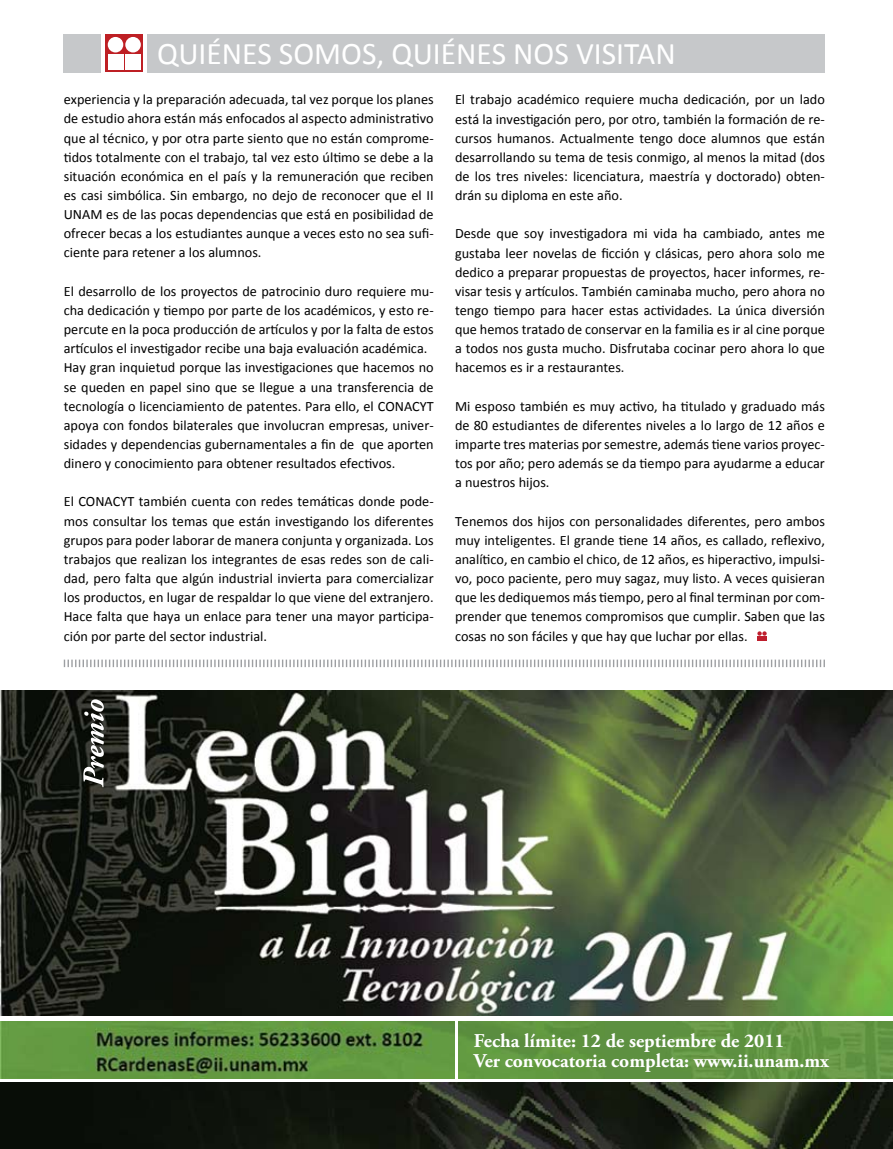
<style>
.page{position:relative;width:893px;height:1149px;background:#fff}
.page>*{position:absolute;margin:0;border:0;box-sizing:border-box;transform-origin:0 0}
.t1{font:31.5px "Calibri";color:#fff}
.t2{font:700 19.5px/19.5px "Adobe Garamond Pro";color:#fff}
.t3{font:14.25px/19.2px "Calibri";color:#000;text-align:justify}
</style>
<div class="page">
<div style="left:64px;top:34px;width:761px;height:38px;background:#c6c8ca"></div>
<div style="left:102px;top:28px;width:45px;height:52px;background:#fff"></div>
<svg style="left:105px;top:34px;width:38px;height:38px"></svg>
<div style="left:108px;top:37px;width:15px;height:15px;background:#fff;border-radius:50%"></div>
<div style="left:108px;top:54px;width:15px;height:15px;background:#fff"></div>
<div style="left:125px;top:37px;width:16px;height:15px;background:#fff;border-radius:50%"></div>
<div style="left:125px;top:54px;width:16px;height:15px;background:#fff"></div>
<svg style="left:757px;top:631px;width:10px;height:9px"></svg>
<img style="left:0;top:690px;width:893px;height:325px">
<img style="left:0;top:1082px;width:893px;height:66px">
<img style="left:0;top:1021px;width:893px;height:57px">
<svg style="left:83px;top:699px;width:21px;height:88px"></svg>
<svg style="left:63px;top:659px;width:762px;height:9px"></svg>
<hr style="left:455px;top:1017px;width:3px;height:63px;background:#fff">
<h1 class="t1" style="left:157px;top:34px;width:515px">quién es somos, quién es nos visitan</h1>
<p class="t3" style="left:64px;top:89px;width:371px;text-align:left">experiencia y la preparación adecuada, tal vez porque los planes de estudio ahora están más enfocados al aspecto administrativo que al técnico, y por otra parte siento que no están comprome&shy;tidos totalmente con el trabajo, tal vez esto último se debe a la situación económica en el país y la remuneración que reciben es casi simbólica. Sin embargo, no dejo de reconocer que el II U NAM es de las pocas dependencias que está en posibilidad de ofrecer becas a los estudiantes aunque a veces esto no sea sufi&shy;ciente para retener a los alumnos.</p>
<p class="t3" style="left:64px;top:281px;width:371px;text-align:left">El desarrollo de los proyectos de patrocinio duro requiere mu&shy;cha dedicación y tiempo por parte de los académicos, y esto re&shy;percute en la poca producción de artículos y por la falta de estos artículos el investigador recibe una baja evaluación académica.<br>Hay gran inquietud porque las investigaciones que hacemos no se queden en papel sino que se llegue a una transferencia de tecnología o licenciamiento de patentes. Para ello, el CONACYT apoya con fondos bilaterales que involucran empresas, univer&shy;sidades y dependencias gubernamentales a fin de que aporten dinero y conocimiento para obtener resultados efectivos.</p>
<p class="t3" style="left:64px;top:491px;width:50px">El CONACYT</p>
<p class="t3" style="left:455px;top:89px;width:371px">El trabajo académico requiere mucha dedicación, por un lado está la investigación pero, por otro, también la formación de re&shy;cursos humanos. Actualmente tengo doce alumnos que están desarrollando su tema de tesis conmigo, al menos la mitad (dos de los tres niveles: licenciatura, maestría y doctorado) obten&shy;drán su diploma en este año.</p>
<p class="t3" style="left:455px;top:223px;width:371px">Desde que soy investigadora mi vida ha cambiado, antes me gustaba leer novelas de ficción y clásicas, pero ahora solo me dedico a preparar propuestas de proyectos, hacer informes, re&shy;visar tesis y artículos. También caminaba mucho, pero ahora no tengo tiempo para hacer estas actividades. La única diversión que hemos tratado de conservar en la familia es ir al cine porque a todos nos gusta mucho. Disfrutaba cocinar pero ahora lo que hacemos es ir a restaurantes.</p>
<p class="t3" style="left:455px;top:395px;width:371px">M i esposo también es muy activo, ha titulado y graduado más de 80 estudiantes de diferentes niveles a lo largo de 12 años e imparte tres materias por semestre, además tiene varios proyec&shy;tos por año; pero además se da tiempo para ayudarme a educar a nuestros hijos.</p>
<p class="t3" style="left:455px;top:510px;width:371px">Tenemos dos hijos con personalidades diferentes, pero ambos muy inteligentes. El grande tiene 14 años, es callado, reflexivo, analítico, en cambio el chico, de 12 años, es hiperactivo, impulsi&shy;vo, poco paciente, pero muy sagaz, muy listo. A veces quisieran que les dediquemos más tiempo, pero al final terminan por com&shy;prender que tenemos compromisos que cumplir. Saben que las cosas no son fáciles y que hay que luchar por ellas.</p>
<p class="t3" style="left:64px;top:491px;width:371px;text-indent:75px">también cuenta con redes temáticas donde pode&shy;mos consultar los temas que están investigando los diferentes grupos para poder laborar de manera conjunta y organizada. Los trabajos que realizan los integrantes de esas redes son de cali&shy;dad, pero falta que algún industrial invierta para comercializar los productos, en lugar de respaldar lo que viene del extranjero.<br>Hace falta que haya un enlace para tener una mayor participa&shy;ción por parte del sector industrial.</p>
<h2 class="t2" style="left:474px;top:1031px;width:357px">Fecha límite: 12 de septiembre de 2011<br>Ver convocatoria completa: www.ii.unam.mx</h2>
</div>
